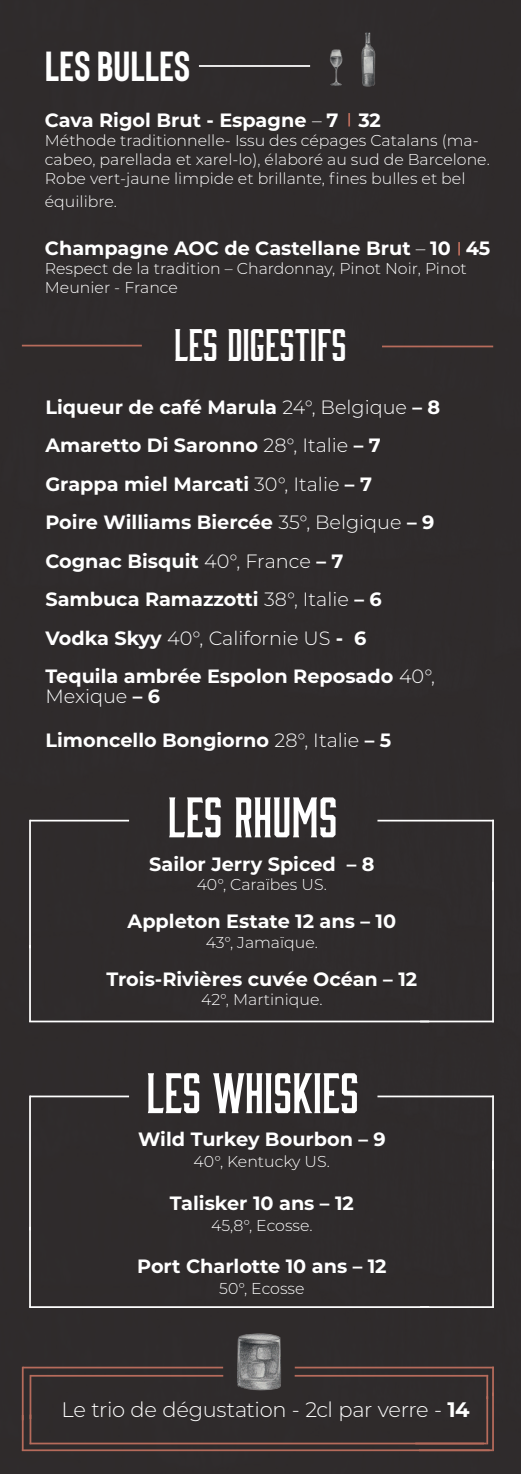
<style>
.page{position:relative;width:521px;height:1474px;background:#fff}
.page>*{position:absolute;margin:0;border:0;box-sizing:border-box;transform-origin:0 0}
.t1{font:52.5px "Bourbon W00";color:#fff}
.t2{font:42px "Bourbon W00";color:#fff}
.t3{font:700 42px "Bison";color:#fff}
.t4{font:300 21px "Montserrat";letter-spacing:-.015em;color:#fff}
.t5{font:700 19.25px/38.5px "Montserrat";color:#fff}
.t6{font:300 19.25px "Montserrat";color:#fff}
.t7{font:300 15.75px/18.9px "Montserrat";color:#fff}
.s1{font-weight:300}
.s2{font-weight:700}
</style>
<div class="page">
<div style="left:0;top:0;width:521px;height:1473px;background:#2f2b2c"></div>
<img style="left:313px;top:24px;width:111px;height:76px">
<img style="left:272px;top:41px;width:94px;height:49px">
<svg style="left:348px;top:113px;width:2px;height:13px"></svg>
<svg style="left:458px;top:242px;width:2px;height:13px"></svg>
<hr style="left:199px;top:65px;width:111px;height:2px;background:#fff">
<hr style="left:22px;top:345px;width:120px;height:1px;background:#b66b5b">
<hr style="left:382px;top:345px;width:111px;height:2px;background:#b66b5b">
<hr style="left:492px;top:881px;width:2px;height:141px;background:#fff">
<hr style="left:492px;top:819px;width:2px;height:71px;background:#fff">
<hr style="left:377px;top:819px;width:117px;height:2px;background:#fff">
<hr style="left:30px;top:819px;width:99px;height:2px;background:#fff">
<hr style="left:29px;top:819px;width:2px;height:129px;background:#fff">
<hr style="left:29px;top:945px;width:2px;height:76px;background:#fff">
<hr style="left:29px;top:1020px;width:465px;height:2px;background:#fff">
<hr style="left:492px;top:1160px;width:2px;height:147px;background:#fff">
<hr style="left:492px;top:1095px;width:2px;height:74px;background:#fff">
<hr style="left:377px;top:1095px;width:117px;height:2px;background:#fff">
<hr style="left:30px;top:1095px;width:99px;height:2px;background:#fff">
<hr style="left:29px;top:1095px;width:2px;height:135px;background:#fff">
<hr style="left:29px;top:1226px;width:2px;height:81px;background:#fff">
<hr style="left:29px;top:1306px;width:465px;height:1px;background:#fff">
<hr style="left:419px;top:1449px;width:73px;height:1px;background:#b66b5b">
<hr style="left:492px;top:1392px;width:2px;height:58px;background:#b66b5b">
<hr style="left:492px;top:1366px;width:2px;height:29px;background:#b66b5b">
<hr style="left:295px;top:1366px;width:199px;height:2px;background:#b66b5b">
<hr style="left:23px;top:1366px;width:200px;height:2px;background:#b66b5b">
<hr style="left:22px;top:1366px;width:2px;height:54px;background:#b66b5b">
<hr style="left:22px;top:1414px;width:2px;height:36px;background:#b66b5b">
<hr style="left:22px;top:1449px;width:468px;height:1px;background:#b66b5b">
<hr style="left:415px;top:1442px;width:71px;height:2px;background:#b66b5b">
<hr style="left:486px;top:1396px;width:2px;height:48px;background:#b66b5b">
<hr style="left:486px;top:1374px;width:2px;height:24px;background:#b66b5b">
<hr style="left:295px;top:1374px;width:193px;height:2px;background:#b66b5b">
<hr style="left:31px;top:1374px;width:192px;height:2px;background:#b66b5b">
<hr style="left:30px;top:1374px;width:1px;height:44px;background:#b66b5b">
<hr style="left:30px;top:1414px;width:1px;height:30px;background:#b66b5b">
<hr style="left:30px;top:1442px;width:454px;height:2px;background:#b66b5b">
<img style="left:212px;top:1312px;width:95px;height:78px">
<h2 class="t3" style="left:45px;top:43px;width:147px">LES BULLES</h2>
<p class="t5" style="left:45px;top:100px;width:338px">Cava Rigol Brut - Espagne <span class="s1">–</span> 7 32</p>
<p class="t7" style="left:45px;top:130px;width:446px">Méthode traditionnelle- Issu des cépages Catalans (ma&shy;cabeo, parellada et xarel-lo), élaboré au sud de Barcelone.<br>Robe vert-jaune limpide et brillante, fines bulles et bel</p>
<p class="t7" style="left:45px;top:191px;width:74px">équilibre.</p>
<p class="t5" style="left:45px;top:228px;width:447px">Champagne AOC de Castellane Brut <span class="s1">–</span> 10 45</p>
<p class="t7" style="left:45px;top:258px;width:423px">Respect de la tradition – Chardonnay, Pinot Noir, Pinot<br>Meunier - France</p>
<h2 class="t2" style="left:174px;top:319px;width:174px">LES DIGESTIFS</h2>
<p class="t5" style="left:45px;top:387px;width:396px">Liqueur de café Marula <span class="s1">24°, Belgique</span> – 8<br>Amaretto Di Saronno <span class="s1">28°, Italie</span> – 7<br>Grappa miel Marcati <span class="s1">30°, Italie</span> – 7<br>Poire Williams Biercée <span class="s1">35°, Belgique</span> – 9<br>Cognac Bisquit <span class="s1">40°, France</span> – 7<br>Sambuca Ramazzotti <span class="s1">38°, Italie</span> – 6<br>Vodka Skyy <span class="s1">40°, Californie US</span> - 6<br>Tequila ambrée Espolon Reposado <span class="s1">40°,</span></p>
<p class="t6" style="left:45px;top:682px;width:116px">Mexique <span class="s2">– 6</span></p>
<p class="t5" style="left:45px;top:720px;width:347px">Limoncello Bongiorno <span class="s1">28°, Italie</span> – 5</p>
<h1 class="t1" style="left:168px;top:785px;width:171px">LES RHUMS</h1>
<p class="t5" style="left:149px;top:843px;width:227px">Sailor Jerry Spiced – 8</p>
<p class="t7" style="left:197px;top:874px;width:132px">40°, Caraïbes US.</p>
<p class="t5" style="left:128px;top:901px;width:270px">Appleton Estate 12 ans – 10</p>
<p class="t7" style="left:206px;top:932px;width:114px">43°, Jamaïque.</p>
<p class="t5" style="left:106px;top:959px;width:312px">Trois-Rivières cuvée Océan – 12</p>
<p class="t7" style="left:201px;top:989px;width:123px">42°, Martinique.</p>
<h1 class="t1" style="left:146px;top:1060px;width:214px">LES WHISKIES</h1>
<p class="t5" style="left:138px;top:1119px;width:249px">Wild Turkey Bourbon – 9</p>
<p class="t7" style="left:194px;top:1151px;width:138px">40°, Kentucky US.</p>
<p class="t5" style="left:170px;top:1182px;width:186px">Talisker 10 ans – 12</p>
<p class="t7" style="left:211px;top:1214px;width:103px">45,8°, Ecosse.</p>
<p class="t5" style="left:137px;top:1245px;width:251px">Port Charlotte 10 ans – 12</p>
<p class="t7" style="left:219px;top:1277px;width:87px">50°, Ecosse</p>
<p class="t4" style="left:62px;top:1395px;width:410px">Le trio de dégustation - 2cl par verre - <span class="s2">14</span></p>
</div>
